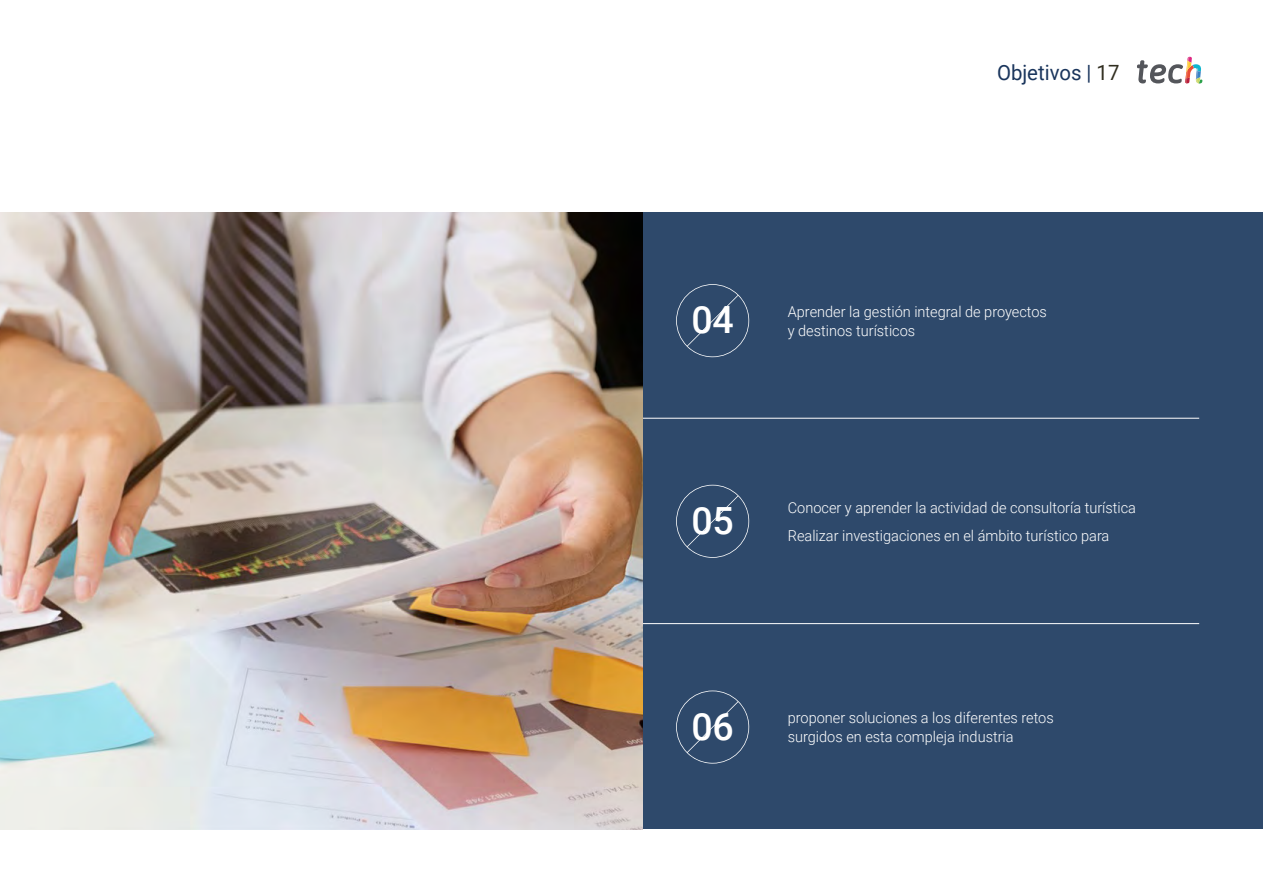
<style>
.page{position:relative;width:1263px;height:893px;background:#fff}
.page>*{position:absolute;margin:0;border:0;box-sizing:border-box;transform-origin:0 0}
.t1{font:500 37.5px "Roboto";color:#fff}
.t2{font:21px "Roboto";color:#1a355c}
.t3{font:300 15px/19.5px "Roboto";color:#fff}
.s1{color:#312e20}
</style>
<div class="page">
<div style="left:642px;top:213px;width:621px;height:616px;background:#2e496b"></div>
<svg style="left:676px;top:284px;width:73px;height:73px"></svg>
<svg style="left:676px;top:690px;width:73px;height:74px"></svg>
<svg style="left:676px;top:485px;width:73px;height:73px"></svg>
<hr style="left:0;top:418px;width:1199px;height:1px;background:#fff">
<hr style="left:0;top:623px;width:1199px;height:1px;background:#fff">
<img style="left:0;top:213px;width:642px;height:616px">
<svg style="left:1137px;top:57px;width:65px;height:27px"></svg>
<h2 class="t2" style="left:997px;top:57px;width:124px">Objetivos | <span class="s1">17</span></h2>
<h1 class="t1" style="left:691px;top:294px;width:44px">04</h1>
<p class="t3" style="left:788px;top:301px;width:261px">Aprender la gestión integral de proyectos y destinos turísticos</p>
<h1 class="t1" style="left:691px;top:494px;width:44px">05</h1>
<p class="t3" style="left:788px;top:497px;width:350px">Conocer y aprender la actividad de consultoría turística</p>
<p class="t3" style="left:788px;top:525px;width:323px">Realizar investigaciones en el ámbito turístico para</p>
<h1 class="t1" style="left:691px;top:700px;width:44px">06</h1>
<p class="t3" style="left:788px;top:707px;width:268px">proponer soluciones a los diferentes retos surgidos en esta compleja industria</p>
</div>
